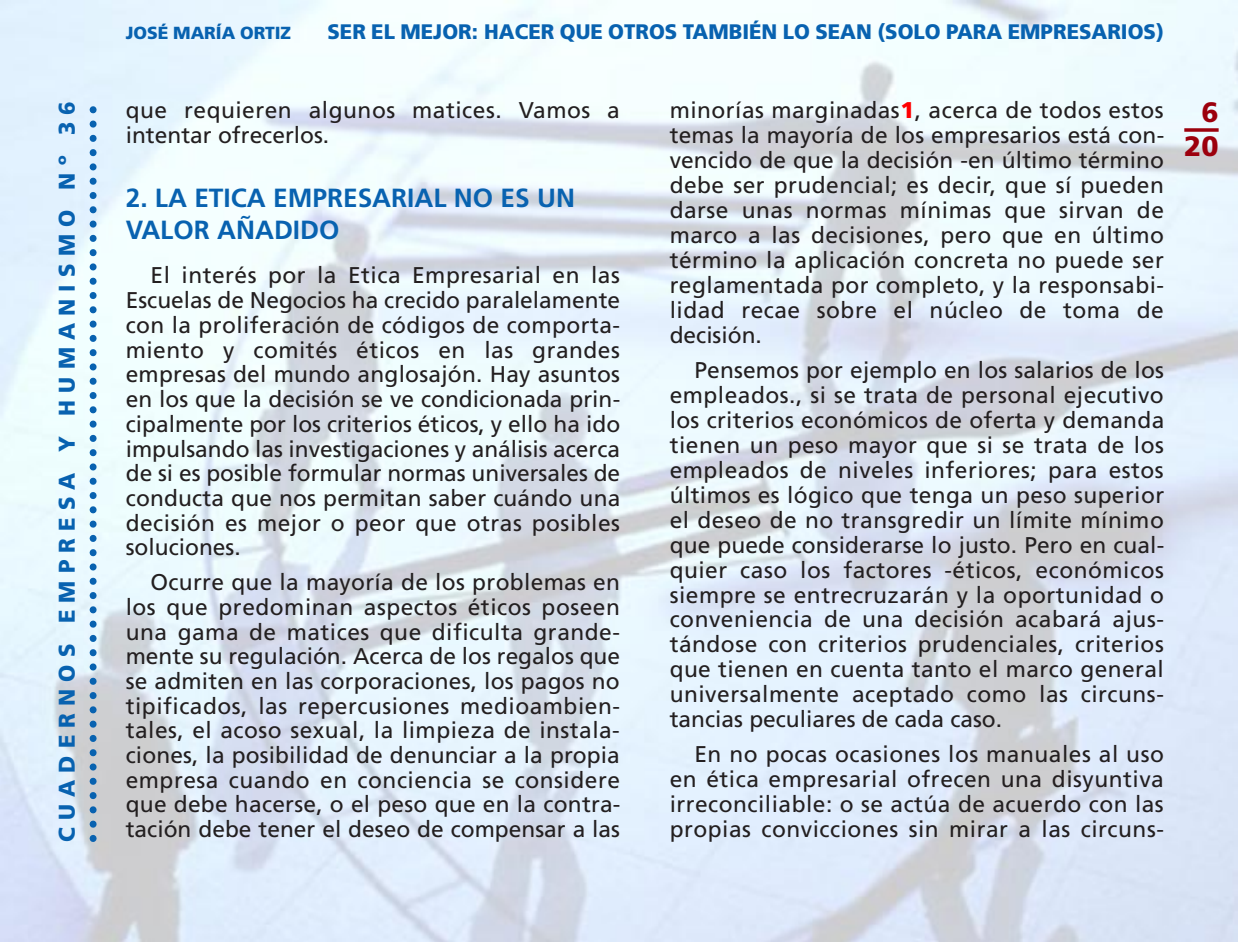
<style>
.page{position:relative;width:1239px;height:942px;background:#fff}
.page>*{position:absolute;margin:0;border:0;box-sizing:border-box;transform-origin:0 0}
.t1{font:900 28px/33.6px "Frutiger";color:#9c000d;text-align:right}
.t2{font:700 26.25px/31.7px "Frutiger";color:#0862b0}
.t3{font:22.75px/25px "Frutiger";letter-spacing:.02em;color:#231f20;text-align:justify}
.t4{font:900 22.75px "Frutiger";letter-spacing:.325em;color:#0862b0}
.t5{font:900 21px "Frutiger";color:#0862b0}
.t6{font:900 17.5px "Frutiger";color:#0862b0}
.s1{font-weight:900;color:#f00}
</style>
<div class="page">
<img style="left:1px;top:0;width:1236px;height:942px">
<svg style="left:1184px;top:128px;width:35px;height:4px"></svg>
<svg style="left:90px;top:101px;width:7px;height:737px;background:#92bbda"></svg>
<p class="t4" style="left:58px;top:842px;width:742px;rotate:-90deg">CUADERNOS EMPRESA Y HUMANISMO Nº 36</p>
<p class="t6" style="left:126px;top:26px;width:167px">JOSÉ MARÍA ORTIZ</p>
<p class="t5" style="left:327px;top:23px;width:838px">SER EL MEJOR: HACER QUE OTROS TAMBIÉN LO SEAN (SOLO PARA EMPRESARIOS)</p>
<p class="t3" style="left:126px;top:100px;width:496px">que requieren algunos matices. Vamos a intentar ofrecerlos.</p>
<p class="t2" style="left:126px;top:184px;width:451px">2. LA ETICA EMPRESARIAL NO ES UN<br>VALOR AÑADIDO</p>
<p class="t3" style="left:126px;top:265px;width:496px;text-indent:25px">El interés por la Etica Empresarial en las Escuelas de Negocios ha crecido paralelamente con la proliferación de códigos de comporta&shy;miento y comités éticos en las grandes empresas del mundo anglosajón. Hay asuntos en los que la decisión se ve condicionada prin&shy;cipalmente por los criterios éticos, y ello ha ido impulsando las investigaciones y análisis acerca de si es posible formular normas universales de conducta que nos permitan saber cuándo una decisión es mejor o peor que otras posibles soluciones.</p>
<p class="t3" style="left:126px;top:571px;width:496px;text-indent:25px">Ocurre que la mayoría de los problemas en los que predominan aspectos éticos poseen una gama de matices que dificulta grande&shy;mente su regulación. Acerca de los regalos que se admiten en las corporaciones, los pagos no tipificados, las repercusiones medioambien&shy;tales, el acoso sexual, la limpieza de instala&shy;ciones, la posibilidad de denunciar a la propia empresa cuando en conciencia se considere que debe hacerse, o el peso que en la contra&shy;tación debe tener el deseo de compensar a las</p>
<p class="t3" style="left:670px;top:99px;width:496px">minorías marginadas<span class="s1">1</span>, acerca de todos estos temas la mayoría de los empresarios está con&shy;vencido de que la decisión -en último término debe ser prudencial; es decir, que sí pueden darse unas normas mínimas que sirvan de marco a las decisiones, pero que en último término la aplicación concreta no puede ser reglamentada por completo, y la responsabi&shy;lidad recae sobre el núcleo de toma de decisión.</p>
<p class="t3" style="left:670px;top:359px;width:496px;text-indent:25px">Pensemos por ejemplo en los salarios de los empleados., si se trata de personal ejecutivo los criterios económicos de oferta y demanda tienen un peso mayor que si se trata de los empleados de niveles inferiores; para estos últimos es lógico que tenga un peso superior el deseo de no transgredir un límite mínimo que puede considerarse lo justo. Pero en cual&shy;quier caso los factores -éticos, económicos siempre se entrecruzarán y la oportunidad o conveniencia de una decisión acabará ajus&shy;tándose con criterios prudenciales, criterios que tienen en cuenta tanto el marco general universalmente aceptado como las circuns&shy;tancias peculiares de cada caso.</p>
<p class="t3" style="left:670px;top:743px;width:496px;text-indent:25px">En no pocas ocasiones los manuales al uso en ética empresarial ofrecen una disyuntiva irreconciliable: o se actúa de acuerdo con las propias convicciones sin mirar a las circuns-</p>
<p class="t1" style="left:1184px;top:98px;width:36px">6<br>20</p>
</div>
